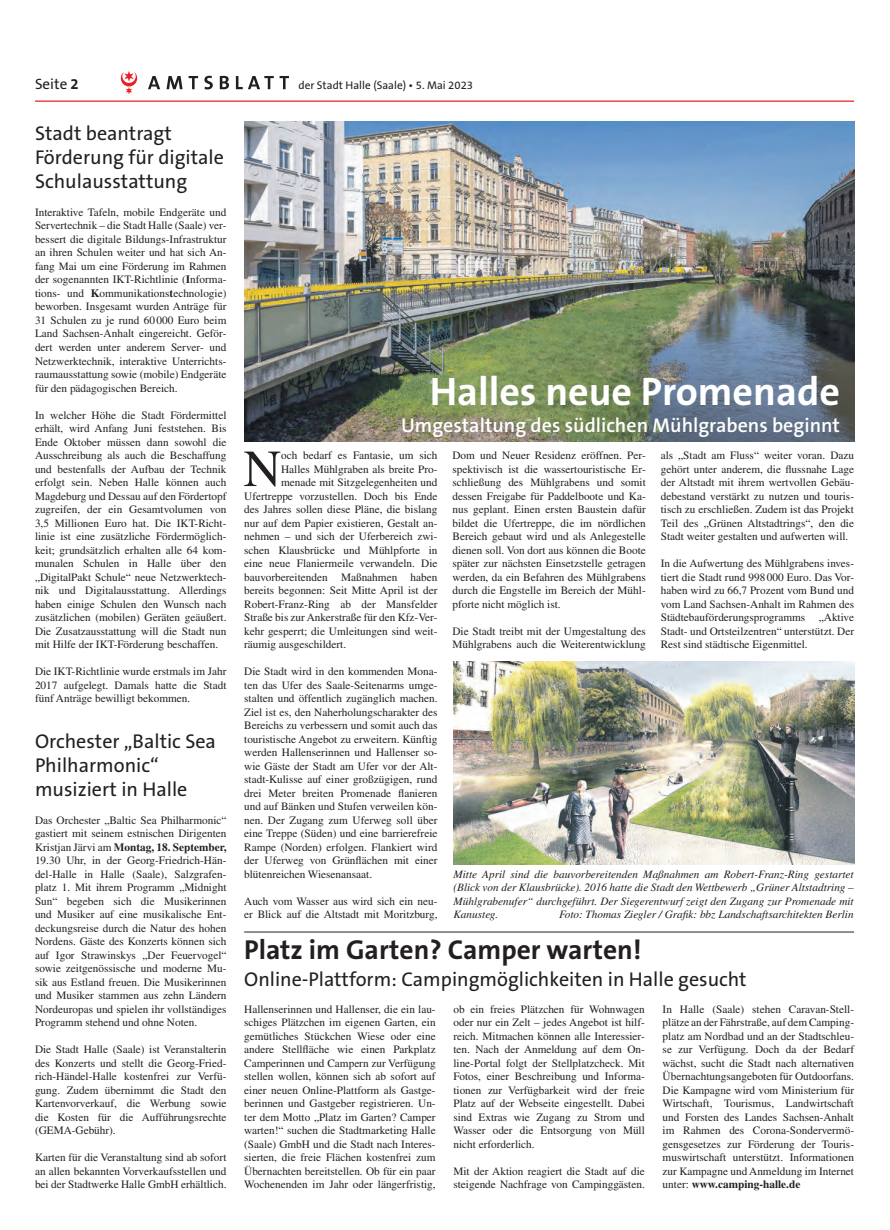
<style>
.page{position:relative;width:890px;height:1230px;background:#fff}
.page>*{position:absolute;margin:0;border:0;box-sizing:border-box;transform-origin:0 0}
.t1{font:52px "Times LT Std";color:#231f20}
.t2{font:700 40px "The Sans B W7";color:#fff}
.t3{font:700 27.5px "The Sans B W7";color:#231f20}
.t4{font:20px/24px "The Sans B W5 Plain";color:#231f20}
.t5{font:600 20px "The Sans B W6";color:#fff}
.t6{font:15px "The Sans B W5 Plain";color:#231f20}
.t7{font:11.25px/13.5px "Times LT Std";color:#231f20;text-align:justify}
.t8{font:italic 11.25px/13.5px "Times LT Std";color:#231f20;text-align:justify}
.t9{font:11.25px "The Sans B W5 Plain";color:#231f20}
.s1{font-family:"The Sans B W7";font-weight:700}
.s2{font-weight:700}
</style>
<div class="page">
<svg style="left:148px;top:76px;width:12px;height:13px"></svg>
<svg style="left:166px;top:76px;width:16px;height:13px"></svg>
<svg style="left:188px;top:76px;width:10px;height:13px"></svg>
<svg style="left:204px;top:76px;width:9px;height:13px"></svg>
<svg style="left:220px;top:76px;width:9px;height:13px"></svg>
<svg style="left:236px;top:76px;width:53px;height:13px"></svg>
<svg style="left:121px;top:71px;width:16px;height:23px"></svg>
<hr style="left:35px;top:100px;width:819px;height:2px;background:#ee1d23">
<hr style="left:244px;top:931px;width:610px;height:1px;background:#231f20">
<img style="left:244px;top:121px;width:610px;height:321px">
<img style="left:453px;top:661px;width:401px;height:203px">
<h3 class="t6" style="left:35px;top:75px;width:45px">Seite <span class="s1">2</span></h3>
<p class="t9" style="left:298px;top:78px;width:176px">der Stadt Halle (Saale) • 5. Mai 2023</p>
<h3 class="t4" style="left:35px;top:122px;width:190px">Stadt beantragt<br>Förderung für digitale<br>Schulausstattung</h3>
<p class="t7" style="left:35px;top:207px;width:193px">Interaktive Tafeln, mobile Endgeräte und Servertechnik – die Stadt Halle (Saale) ver&shy;bessert die digitale Bildungs-Infrastruktur an ihren Schulen weiter und hat sich An&shy;fang Mai um eine Förderung im Rahmen der sogenannten IKT-Richtlinie (<span class="s2">I</span>nforma&shy;tions- und <span class="s2">K</span>ommunikations<span class="s2">t</span>echnologie) beworben. Insgesamt wurden Anträge für 31 Schulen zu je rund 60 000 Euro beim Land Sachsen-Anhalt eingereicht. Geför&shy;dert werden unter anderem Server- und Netzwerktechnik, interaktive Unterrichts&shy;raumausstattung sowie (mobile) Endgeräte für den pädagogischen Bereich.</p>
<p class="t7" style="left:35px;top:409px;width:193px">In welcher Höhe die Stadt Fördermittel erhält, wird Anfang Juni feststehen. Bis Ende Oktober müssen dann sowohl die Ausschreibung als auch die Beschaffung und bestenfalls der Aufbau der Technik erfolgt sein. Neben Halle können auch Magdeburg und Dessau auf den Fördertopf zugreifen, der ein Gesamtvolumen von 3,5 Millionen Euro hat. Die IKT-Richt&shy;linie ist eine zusätzliche Fördermöglich&shy;keit; grundsätzlich erhalten alle 64 kom&shy;munalen Schulen in Halle über den „DigitalPakt Schule“ neue Netzwerktech&shy;nik und Digitalausstattung. Allerdings haben einige Schulen den Wunsch nach zusätzlichen (mobilen) Geräten geäußert.<br>Die Zusatzausstattung will die Stadt nun mit Hilfe der IKT-Förderung beschaffen.</p>
<p class="t7" style="left:35px;top:666px;width:193px">Die IKT-Richtlinie wurde erstmals im Jahr 2017 aufgelegt. Damals hatte die Stadt fünf Anträge bewilligt bekommen.</p>
<h3 class="t4" style="left:35px;top:730px;width:182px">Orchester „Baltic Sea<br>Philharmonic“ musiziert in Halle</h3>
<p class="t7" style="left:35px;top:814px;width:193px">Das Orchester „Baltic Sea Philharmonic“ gastiert mit seinem estnischen Dirigenten Kristjan Järvi am <span class="s2">Montag, 18. September, </span>19.30 Uhr, in der Georg-Friedrich-Hän&shy;del-Halle in Halle (Saale), Salzgrafen&shy;platz 1. Mit ihrem Programm „Midnight Sun“ begeben sich die Musikerinnen und Musiker auf eine musikalische Ent&shy;deckungsreise durch die Natur des hohen Nordens. Gäste des Konzerts können sich auf Igor Strawinskys „Der Feuervogel“ sowie zeitgenössische und moderne Mu&shy;sik aus Estland freuen. Die Musikerinnen und Musiker stammen aus zehn Ländern Nordeuropas und spielen ihr vollständiges Programm stehend und ohne Noten.</p>
<p class="t7" style="left:35px;top:1044px;width:193px">Die Stadt Halle (Saale) ist Veranstalterin des Konzerts und stellt die Georg-Fried&shy;rich-Händel-Halle kostenfrei zur Verfü&shy;gung. Zudem übernimmt die Stadt den Kartenvorverkauf, die Werbung sowie die Kosten für die Aufführungsrechte (GEMA-Gebühr).</p>
<p class="t7" style="left:35px;top:1152px;width:193px">Karten für die Veranstaltung sind ab sofort an allen bekannten Vorverkaufsstellen und bei der Stadtwerke Halle GmbH erhältlich.</p>
<h2 class="t2" style="left:429px;top:366px;width:411px">Halles neue Promenade</h2>
<h3 class="t5" style="left:401px;top:412px;width:440px">Umgestaltung des südlichen Mühlgrabens beginnt</h3>
<h1 class="t1" style="left:243px;top:451px;width:39px">N</h1>
<p class="t7" style="left:281px;top:450px;width:158px">och bedarf es Fantasie, um sich</p>
<p class="t7" style="left:281px;top:463px;width:158px">Halles Mühlgraben als breite Pro-</p>
<p class="t7" style="left:281px;top:477px;width:158px">menade mit Sitzgelegenheiten und</p>
<p class="t7" style="left:244px;top:490px;width:195px">Ufertreppe vorzustellen. Doch bis Ende</p>
<p class="t7" style="left:244px;top:504px;width:195px">des Jahres sollen diese Pläne, die bislang</p>
<p class="t7" style="left:244px;top:517px;width:195px">nur auf dem Papier existieren, Gestalt an-</p>
<p class="t7" style="left:244px;top:531px;width:195px">nehmen – und sich der Uferbereich zwi-</p>
<p class="t7" style="left:244px;top:544px;width:195px">schen Klausbrücke und Mühlpforte in</p>
<p class="t7" style="left:244px;top:558px;width:195px">eine neue Flaniermeile verwandeln. Die</p>
<p class="t7" style="left:244px;top:571px;width:195px">bauvorbereitenden Maßnahmen haben</p>
<p class="t7" style="left:244px;top:585px;width:195px">bereits begonnen: Seit Mitte April ist der</p>
<p class="t7" style="left:244px;top:598px;width:195px">Robert-Franz-Ring ab der Mansfelder</p>
<p class="t7" style="left:244px;top:612px;width:195px">Straße bis zur Ankerstraße für den Kfz-Ver-</p>
<p class="t7" style="left:244px;top:625px;width:195px">kehr gesperrt; die Umleitungen sind weit-</p>
<p class="t7" style="left:244px;top:639px;width:103px">räumig ausgeschildert.</p>
<p class="t7" style="left:244px;top:666px;width:195px">Die Stadt wird in den kommenden Mona&shy;ten das Ufer des Saale-Seitenarms umge&shy;stalten und öffentlich zugänglich machen.<br>Ziel ist es, den Naherholungscharakter des Bereichs zu verbessern und somit auch das touristische Angebot zu erweitern. Künftig werden Hallenserinnen und Hallenser so&shy;wie Gäste der Stadt am Ufer vor der Alt&shy;stadt-Kulisse auf einer großzügigen, rund drei Meter breiten Promenade flanieren und auf Bänken und Stufen verweilen kön&shy;nen. Der Zugang zum Uferweg soll über eine Treppe (Süden) und eine barrierefreie Rampe (Norden) erfolgen. Flankiert wird der Uferweg von Grünflächen mit einer blütenreichen Wiesenansaat.</p>
<p class="t7" style="left:244px;top:895px;width:195px">Auch vom Wasser aus wird sich ein neu&shy;er Blick auf die Altstadt mit Moritzburg,</p>
<p class="t7" style="left:452px;top:450px;width:195px">Dom und Neuer Residenz eröffnen. Per&shy;spektivisch ist die wassertouristische Er&shy;schließung des Mühlgrabens und somit dessen Freigabe für Paddelboote und Ka&shy;nus geplant. Einen ersten Baustein dafür bildet die Ufertreppe, die im nördlichen Bereich gebaut wird und als Anlegestelle dienen soll. Von dort aus können die Boote später zur nächsten Einsetzstelle getragen werden, da ein Befahren des Mühlgrabens durch die Engstelle im Bereich der Mühl&shy;pforte nicht möglich ist.</p>
<p class="t7" style="left:452px;top:625px;width:195px">Die Stadt treibt mit der Umgestaltung des<br>Mühlgrabens auch die Weiterentwicklung</p>
<p class="t7" style="left:660px;top:450px;width:195px">als „Stadt am Fluss“ weiter voran. Dazu gehört unter anderem, die flussnahe Lage der Altstadt mit ihrem wertvollen Gebäu&shy;debestand verstärkt zu nutzen und touris&shy;tisch zu erschließen. Zudem ist das Projekt Teil des „Grünen Altstadtrings“, den die Stadt weiter gestalten und aufwerten will.</p>
<p class="t7" style="left:660px;top:558px;width:195px">In die Aufwertung des Mühlgrabens inves&shy;tiert die Stadt rund 998 000 Euro. Das Vor&shy;haben wird zu 66,7 Prozent vom Bund und vom Land Sachsen-Anhalt im Rahmen des Städtebauförderungsprogramms „Aktive Stadt- und Ortsteilzentren“ unterstützt. Der Rest sind städtische Eigenmittel.</p>
<p class="t8" style="left:453px;top:867px;width:402px">Mitte April sind die bauvorbereitenden Maßnahmen am Robert-Franz-Ring gestartet (Blick von der Klausbrücke). 2016 hatte die Stadt den Wettbewerb „Grüner Altstadtring – Mühlgrabenufer“ durchgeführt. Der Siegerentwurf zeigt den Zugang zur Promenade mit Kanusteg.</p>
<p class="t8" style="left:559px;top:907px;width:296px">Foto: Thomas Ziegler / Grafik: bbz Landschaftsarchitekten Berlin</p>
<h3 class="t3" style="left:244px;top:931px;width:399px">Platz im Garten? Camper warten!</h3>
<h3 class="t4" style="left:244px;top:967px;width:504px">Online-Plattform: Campingmöglichkeiten in Halle gesucht</h3>
<p class="t7" style="left:244px;top:1003px;width:193px">Hallenserinnen und Hallenser, die ein lau&shy;schiges Plätzchen im eigenen Garten, ein gemütliches Stückchen Wiese oder eine andere Stellfläche wie einen Parkplatz Camperinnen und Campern zur Verfügung stellen wollen, können sich ab sofort auf einer neuen Online-Plattform als Gastge&shy;berinnen und Gastgeber registrieren. Un&shy;ter dem Motto „Platz im Garten? Camper warten!“ suchen die Stadtmarketing Halle (Saale) GmbH und die Stadt nach Interes&shy;sierten, die freie Flächen kostenfrei zum Übernachten bereitstellen. Ob für ein paar Wochenenden im Jahr oder längerfristig,</p>
<p class="t7" style="left:453px;top:1003px;width:193px">ob ein freies Plätzchen für Wohnwagen oder nur ein Zelt – jedes Angebot ist hilf&shy;reich. Mitmachen können alle Interessier&shy;ten. Nach der Anmeldung auf dem On&shy;line-Portal folgt der Stellplatzcheck. Mit Fotos, einer Beschreibung und Informa&shy;tionen zur Verfügbarkeit wird der freie Platz auf der Webseite eingestellt. Dabei sind Extras wie Zugang zu Strom und Wasser oder die Entsorgung von Müll nicht erforderlich.</p>
<p class="t7" style="left:453px;top:1165px;width:193px">Mit der Aktion reagiert die Stadt auf die steigende Nachfrage von Campinggästen.</p>
<p class="t7" style="left:662px;top:1003px;width:193px">In Halle (Saale) stehen Caravan-Stell&shy;plätze an der Fährstraße, auf dem Camping&shy;platz am Nordbad und an der Stadtschleu&shy;se zur Verfügung. Doch da der Bedarf wächst, sucht die Stadt nach alternativen Übernachtungsangeboten für Outdoorfans.<br>Die Kampagne wird vom Ministerium für Wirtschaft, Tourismus, Landwirtschaft und Forsten des Landes Sachsen-Anhalt im Rahmen des Corona-Sondervermö&shy;gensgesetzes zur Förderung der Touris&shy;muswirtschaft unterstützt. Informationen zur Kampagne und Anmeldung im Internet unter: <span class="s2">www.camping-halle.de</span></p>
</div>
